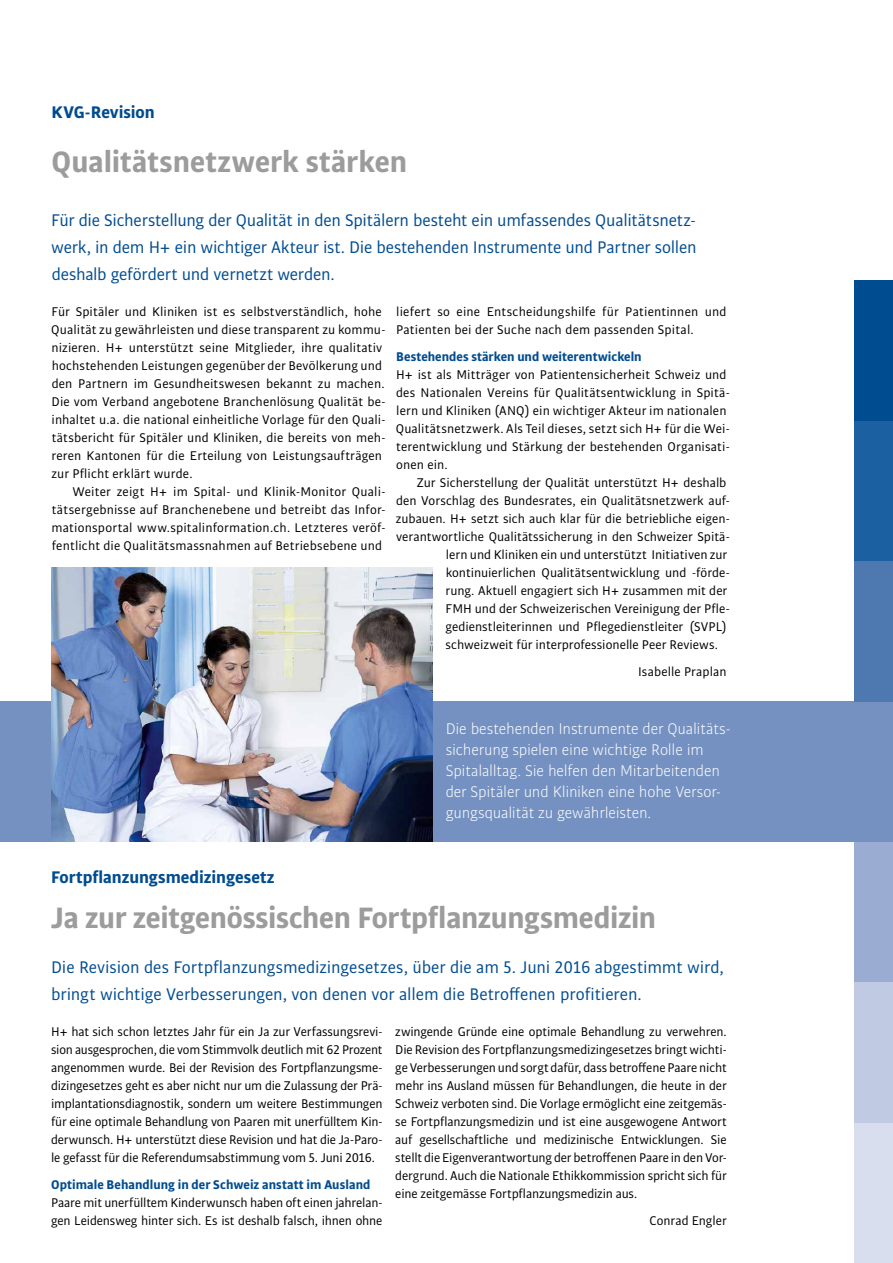
<style>
.page{position:relative;width:893px;height:1263px;background:#fff}
.page>*{position:absolute;margin:0;border:0;box-sizing:border-box;transform-origin:0 0}
.t1{font:700 31.5px "Bulo";letter-spacing:-.005em;color:#9c9c9d}
.t2{font:18px/27px "Bulo";letter-spacing:-.005em;color:#004c90}
.t3{font:700 18px "Bulo";letter-spacing:-.005em;color:#004c90}
.t4{font:300 16.5px/21px "Bulo";letter-spacing:-.015em;color:#fff}
.t5{font:13.5px/18px "Bulo";letter-spacing:.005em;color:#000}
.t6{font:700 13.5px "Bulo";color:#004c90}
</style>
<div class="page">
<div style="left:855px;top:281px;width:38px;height:140px;background:#004c90"></div>
<div style="left:855px;top:421px;width:38px;height:140px;background:#1b60a0"></div>
<div style="left:855px;top:842px;width:38px;height:140px;background:#9bacd2"></div>
<div style="left:855px;top:1123px;width:38px;height:140px;background:#d9deef"></div>
<div style="left:0;top:702px;width:866px;height:140px;background:#7591c1"></div>
<div style="left:855px;top:982px;width:38px;height:141px;background:#c0cae3"></div>
<div style="left:855px;top:702px;width:38px;height:140px;background:#7591c1"></div>
<div style="left:855px;top:561px;width:38px;height:141px;background:#4d78b0"></div>
<img style="left:51px;top:568px;width:381px;height:274px">
<h2 class="t3" style="left:52px;top:100px;width:105px">KVG-Revision</h2>
<h1 class="t1" style="left:51px;top:141px;width:357px">Qualitätsnetzwerk stärken</h1>
<h2 class="t2" style="left:51px;top:206px;width:647px;text-align:justify">Für die Sicherstellung der Qualität in den Spitälern besteht ein umfassendes Qualitätsnetz&shy;werk, in dem H+ ein wichtiger Akteur ist. Die bestehenden Instrumente und Partner sollen deshalb gefördert und vernetzt werden.</h2>
<p class="t5" style="left:51px;top:302px;width:336px">Für Spitäler und Kliniken ist es selbstverständlich, hohe Qualität zu gewährleisten und diese transparent zu kommu&shy;nizieren. H+ unterstützt seine Mitglieder, ihre qualitativ hochstehenden Leistungen gegenüber der Bevölkerung und den Partnern im Gesundheitswesen bekannt zu machen.<br>Die vom Verband angebotene Branchenlösung Qualität be&shy;inhaltet u.a. die national einheitliche Vorlage für den Quali&shy;tätsbericht für Spitäler und Kliniken, die bereits von meh&shy;reren Kantonen für die Erteilung von Leistungsaufträgen zur Pflicht erklärt wurde.</p>
<p class="t5" style="left:52px;top:482px;width:335px;text-align:justify;text-indent:21px">Weiter zeigt H+ im Spital- und Klinik-Monitor Quali&shy;tätsergebnisse auf Branchenebene und betreibt das Infor&shy;mationsportal www.spitalinformation.ch. Letzteres veröf&shy;fentlicht die Qualitätsmassnahmen auf Betriebsebene und</p>
<p class="t5" style="left:396px;top:302px;width:332px">liefert so eine Entscheidungshilfe für Patientinnen und<br>Patienten bei der Suche nach dem passenden Spital.</p>
<p class="t6" style="left:396px;top:348px;width:247px">Bestehendes stärken und weiterentwickeln</p>
<p class="t5" style="left:396px;top:365px;width:336px">H+ ist als Mitträger von Patientensicherheit Schweiz und des Nationalen Vereins für Qualitätsentwicklung in Spitä&shy;lern und Kliniken (ANQ) ein wichtiger Akteur im nationalen Qualitätsnetzwerk. Als Teil dieses, setzt sich H+ für die Wei&shy;terentwicklung und Stärkung der bestehenden Organisati&shy;onen ein.</p>
<p class="t5" style="left:417px;top:473px;width:311px">Zur Sicherstellung der Qualität unterstützt H+ deshalb</p>
<p class="t5" style="left:396px;top:491px;width:335px">den Vorschlag des Bundesrates, ein Qualitätsnetzwerk auf-</p>
<p class="t5" style="left:396px;top:509px;width:335px">zubauen. H+ setzt sich auch klar für die betriebliche eigen-</p>
<p class="t5" style="left:396px;top:527px;width:335px">verantwortliche Qualitätssicherung in den Schweizer Spitä-</p>
<p class="t5" style="left:446px;top:545px;width:283px">lern und Kliniken ein und unterstützt Initiativen zur</p>
<p class="t5" style="left:446px;top:563px;width:286px">kontinuierlichen Qualitätsentwicklung und -förde-</p>
<p class="t5" style="left:445px;top:581px;width:283px">rung. Aktuell engagiert sich H+ zusammen mit der</p>
<p class="t5" style="left:446px;top:599px;width:286px">FMH und der Schweizerischen Vereinigung der Pfle-</p>
<p class="t5" style="left:445px;top:617px;width:283px">gedienstleiterinnen und Pflegedienstleiter (SVPL)</p>
<p class="t5" style="left:446px;top:635px;width:274px">schweizweit für interprofessionelle Peer Reviews.</p>
<p class="t5" style="left:638px;top:662px;width:90px">Isabelle Praplan</p>
<p class="t4" style="left:446px;top:718px;width:286px">Die bestehenden Instrumente der Qualitäts&shy;sicherung spielen eine wichtige Rolle im Spitalalltag. Sie helfen den Mitarbeitenden der Spitäler und Kliniken eine hohe Versor&shy;gungsqualität zu gewährleisten.</p>
<h2 class="t3" style="left:51px;top:865px;width:225px">Fortpflanzungsmedizingesetz</h2>
<h1 class="t1" style="left:51px;top:897px;width:606px">Ja zur zeitgenössischen Fortpflanzungsmedizin</h1>
<h2 class="t2" style="left:51px;top:953px;width:674px">Die Revision des Fortpflanzungsmedizingesetzes, über die am 5. Juni 2016 abgestimmt wird, bringt wichtige Verbesserungen, von denen vor allem die Betroffenen profitieren.</h2>
<p class="t5" style="left:51px;top:1022px;width:333px;text-align:justify">H+ hat sich schon letztes Jahr für ein Ja zur Verfassungsrevi&shy;sion ausgesprochen, die vom Stimmvolk deutlich mit 62 Prozent angenommen wurde. Bei der Revision des Fortpflanzungsme&shy;dizingesetzes geht es aber nicht nur um die Zulassung der Prä&shy;implantationsdiagnostik, sondern um weitere Bestimmungen für eine optimale Behandlung von Paaren mit unerfülltem Kin&shy;derwunsch. H+ unterstützt diese Revision und hat die Ja-Paro&shy;le gefasst für die Referendumsabstimmung vom 5. Juni 2016.</p>
<p class="t6" style="left:51px;top:1176px;width:321px">Optimale Behandlung in der Schweiz anstatt im Ausland</p>
<p class="t5" style="left:51px;top:1193px;width:333px">Paare mit unerfülltem Kinderwunsch haben oft einen jahrelan&shy;gen Leidensweg hinter sich. Es ist deshalb falsch, ihnen ohne</p>
<p class="t5" style="left:395px;top:1022px;width:333px;text-align:justify">zwingende Gründe eine optimale Behandlung zu verwehren.<br>Die Revision des Fortpflanzungsmedizingesetzes bringt wichti&shy;ge Verbesserungen und sorgt dafür, dass betroffene Paare nicht mehr ins Ausland müssen für Behandlungen, die heute in der Schweiz verboten sind. Die Vorlage ermöglicht eine zeitgemäs&shy;se Fortpflanzungsmedizin und ist eine ausgewogene Antwort auf gesellschaftliche und medizinische Entwicklungen. Sie stellt die Eigenverantwortung der betroffenen Paare in den Vor&shy;dergrund. Auch die Nationale Ethikkommission spricht sich für eine zeitgemässe Fortpflanzungsmedizin aus.</p>
<p class="t5" style="left:649px;top:1211px;width:79px">Conrad Engler</p>
</div>
